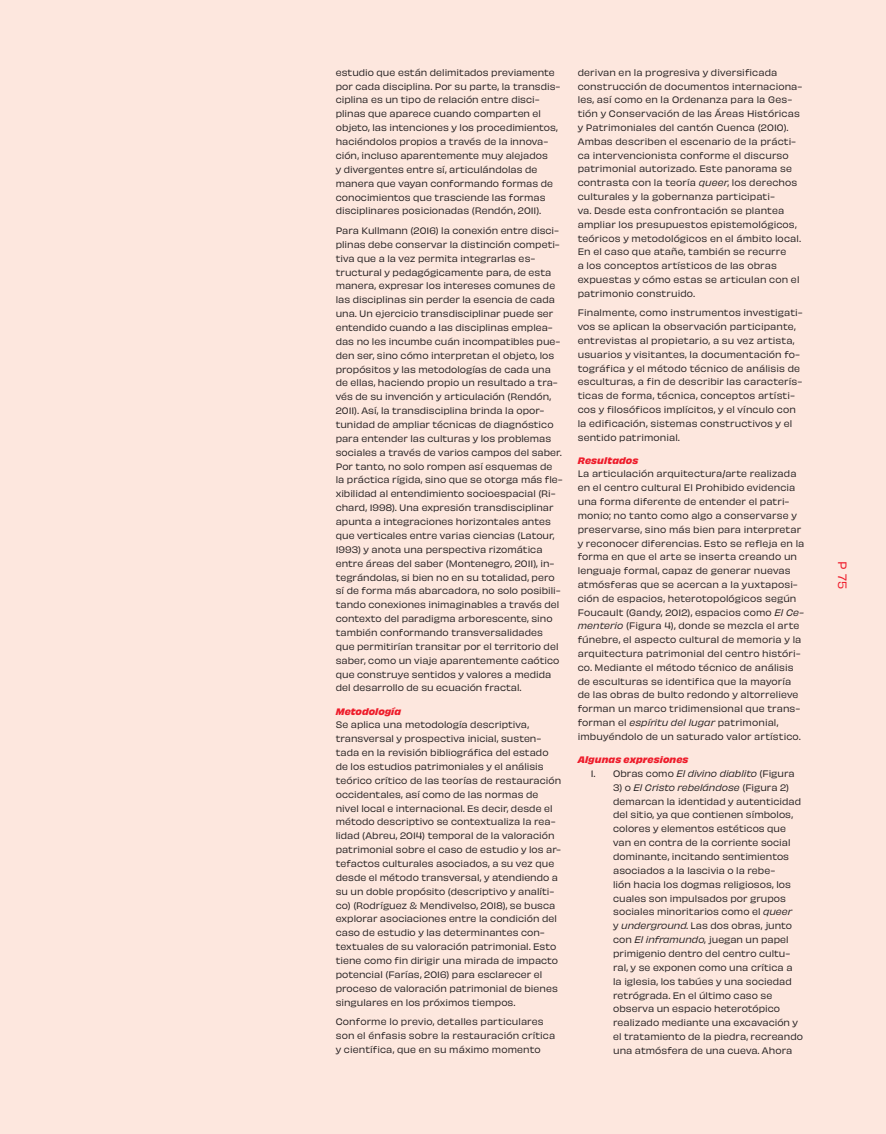
<style>
.page{position:relative;width:886px;height:1134px;background:#fde7de}
.page>*{position:absolute;margin:0;border:0;box-sizing:border-box;transform-origin:0 0}
.t1{font:11.25px "Obviously";color:#ee1b2a}
.Pie_de_foto{font:8.75px/13.9px "Obviously";letter-spacing:.005em;color:#231f20}
.Pie_de_foto-2{font:italic 700 8.75px "Obviously";letter-spacing:.015em;color:#ee1b2a}
.s1{font-style:italic}
</style>
<div class="page">
<p class="Pie_de_foto" style="left:336px;top:65px;width:226px">estudio que están delimitados previamente por cada disciplina. Por su parte, la transdis&shy;ciplina es un tipo de relación entre disci&shy;plinas que aparece cuando comparten el objeto, las intenciones y los procedimientos, haciéndolos propios a través de la innova&shy;ción, incluso aparentemente muy alejados<br>y divergentes entre sí, articulándolas de manera que vayan conformando formas de conocimientos que trasciende las formas disciplinares posicionadas (Rendón, 2011).</p>
<p class="Pie_de_foto" style="left:336px;top:223px;width:228px">Para Kullmann (2016) la conexión entre disci&shy;plinas debe conservar la distinción competi&shy;tiva que a la vez permita integrarlas es&shy;tructural y pedagógicamente para, de esta manera, expresar los intereses comunes de las disciplinas sin perder la esencia de cada una. Un ejercicio transdisciplinar puede ser entendido cuando a las disciplinas emplea&shy;das no les incumbe cuán incompatibles pue&shy;den ser, sino cómo interpretan el objeto, los propósitos y las metodologías de cada una de ellas, haciendo propio un resultado a tra&shy;vés de su invención y articulación (Rendón, 2011). Así, la transdisciplina brinda la opor&shy;tunidad de ampliar técnicas de diagnóstico para entender las culturas y los problemas sociales a través de varios campos del saber.<br>Por tanto, no solo rompen así esquemas de la práctica rígida, sino que se otorga más fle&shy;xibilidad al entendimiento socioespacial (Ri&shy;chard, 1998). Una expresión transdisciplinar apunta a integraciones horizontales antes que verticales entre varias ciencias (Latour, 1993) y anota una perspectiva rizomática entre áreas del saber (Montenegro, 2011), in&shy;tegrándolas, si bien no en su totalidad, pero sí de forma más abarcadora, no solo posibili&shy;tando conexiones inimaginables a través del contexto del paradigma arborescente, sino también conformando transversalidades que permitirían transitar por el territorio del saber, como un viaje aparentemente caótico que construye sentidos y valores a medida del desarrollo de su ecuación fractal.</p>
<p class="Pie_de_foto-2" style="left:336px;top:704px;width:67px">Metodología</p>
<p class="Pie_de_foto" style="left:336px;top:717px;width:227px">Se aplica una metodología descriptiva, transversal y prospectiva inicial, susten&shy;tada en la revisión bibliográfica del estado de los estudios patrimoniales y el análisis teórico crítico de las teorías de restauración occidentales, así como de las normas de nivel local e internacional. Es decir, desde el método descriptivo se contextualiza la rea&shy;lidad (Abreu, 2014) temporal de la valoración patrimonial sobre el caso de estudio y los ar&shy;tefactos culturales asociados, a su vez que desde el método transversal, y atendiendo a su un doble propósito (descriptivo y analíti&shy;co) (Rodríguez &amp; Mendivelso, 2018), se busca explorar asociaciones entre la condición del caso de estudio y las determinantes con&shy;textuales de su valoración patrimonial. Esto tiene como fin dirigir una mirada de impacto potencial (Farías, 2016) para esclarecer el proceso de valoración patrimonial de bienes singulares en los próximos tiempos.</p>
<p class="Pie_de_foto" style="left:336px;top:1014px;width:221px">Conforme lo previo, detalles particulares son el énfasis sobre la restauración crítica y científica, que en su máximo momento</p>
<p class="Pie_de_foto" style="left:578px;top:65px;width:226px">derivan en la progresiva y diversificada construcción de documentos internaciona&shy;les, así como en la Ordenanza para la Ges&shy;tión y Conservación de las Áreas Históricas y Patrimoniales del cantón Cuenca (2010).<br>Ambas describen el escenario de la prácti&shy;ca intervencionista conforme el discurso patrimonial autorizado. Este panorama se contrasta con la teoría <span class="s1">queer</span>, los derechos culturales y la gobernanza participati-<br>va. Desde esta confrontación se plantea ampliar los presupuestos epistemológicos, teóricos y metodológicos en el ámbito local.<br>En el caso que atañe, también se recurre<br>a los conceptos artísticos de las obras expuestas y cómo estas se articulan con el patrimonio construido.</p>
<p class="Pie_de_foto" style="left:578px;top:305px;width:226px">Finalmente, como instrumentos investigati&shy;vos se aplican la observación participante, entrevistas al propietario, a su vez artista, usuarios y visitantes, la documentación fo&shy;tográfica y el método técnico de análisis de esculturas, a fin de describir las caracterís&shy;ticas de forma, técnica, conceptos artísti&shy;cos y filosóficos implícitos, y el vínculo con la edificación, sistemas constructivos y el sentido patrimonial.</p>
<p class="Pie_de_foto-2" style="left:578px;top:453px;width:62px">Resultados</p>
<p class="Pie_de_foto" style="left:578px;top:466px;width:228px">La articulación arquitectura/arte realizada en el centro cultural El Prohibido evidencia una forma diferente de entender el patri&shy;monio; no tanto como algo a conservarse y preservarse, sino más bien para interpretar y reconocer diferencias. Esto se refleja en la forma en que el arte se inserta creando un lenguaje formal, capaz de generar nuevas atmósferas que se acercan a la yuxtaposi&shy;ción de espacios, heterotopológicos según Foucault (Gandy, 2012), espacios como <span class="s1">El Ce&shy;menterio</span> (Figura 4), donde se mezcla el arte fúnebre, el aspecto cultural de memoria y la arquitectura patrimonial del centro históri&shy;co. Mediante el método técnico de análisis de esculturas se identifica que la mayoría de las obras de bulto redondo y altorrelieve forman un marco tridimensional que trans&shy;forman el <span class="s1">espíritu del lugar</span> patrimonial, imbuyéndolo de un saturado valor artístico.</p>
<p class="Pie_de_foto-2" style="left:578px;top:752px;width:112px">Algunas expresiones</p>
<p class="Pie_de_foto" style="left:591px;top:766px;width:205px">1. Obras como <span class="s1">El divino diablito</span> (Figura</p>
<p class="Pie_de_foto" style="left:613px;top:780px;width:191px">3) o <span class="s1">El Cristo rebelándose</span> (Figura 2) demarcan la identidad y autenticidad del sitio, ya que contienen símbolos, colores y elementos estéticos que van en contra de la corriente social dominante, incitando sentimientos asociados a la lascivia o la rebe-<br>lión hacia los dogmas religiosos, los cuales son impulsados por grupos sociales minoritarios como el <span class="s1">queer<br></span>y <span class="s1">underground</span>. Las dos obras, junto con <span class="s1">El inframundo</span>, juegan un papel primigenio dentro del centro cultu&shy;ral, y se exponen como una crítica a la iglesia, los tabúes y una sociedad retrógrada. En el último caso se observa un espacio heterotópico realizado mediante una excavación y el tratamiento de la piedra, recreando una atmósfera de una cueva. Ahora</p>
<p class="t1" style="left:851px;top:561px;width:30px;rotate:90deg">P 75</p>
</div>
